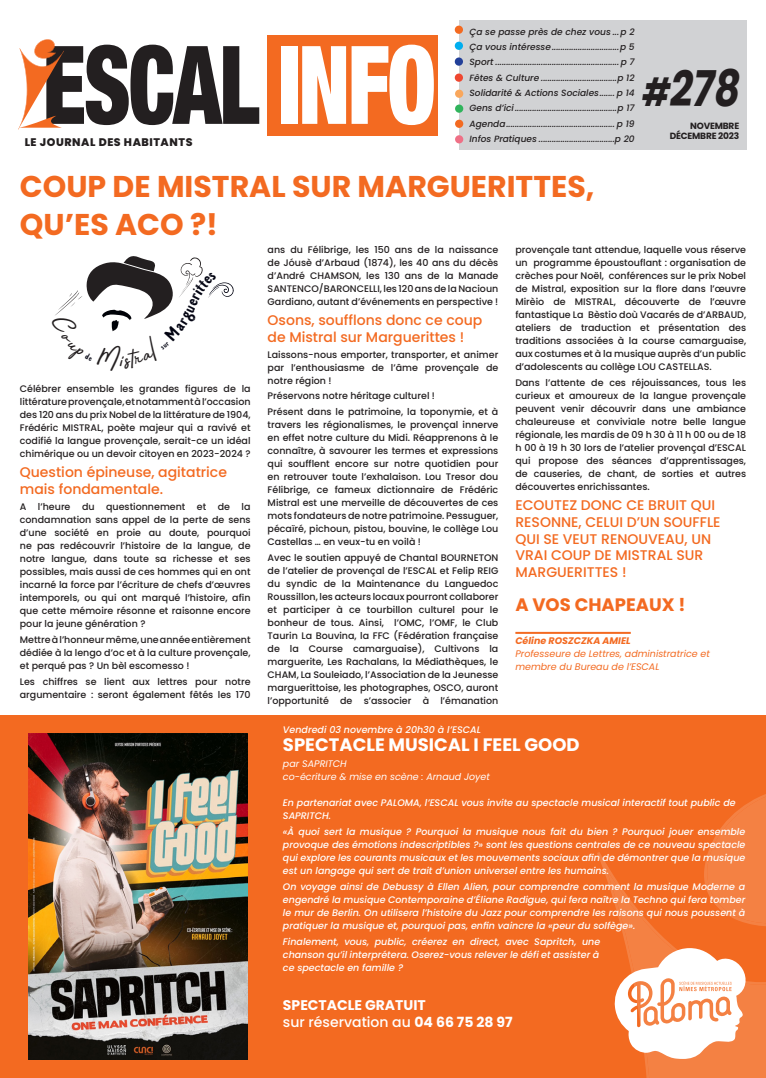
<style>
.page{position:relative;width:766px;height:1078px;background:#fff}
.page>*{position:absolute;margin:0;border:0;box-sizing:border-box;transform-origin:0 0}
.t1{font:900 condensed 108.8px "Helvetica Neue";letter-spacing:-.025em;color:#231f20;scale:.8 1}
.t2{font:italic 700 49.7px "Poppins";color:#231f20;scale:.8 1}
.GRAND_TITRE_-_ORANGE{font:700 30px "Poppins";color:#f36a21}
.PETIT_TITRE{font:700 18px "Poppins";color:#fff}
.PETIT_TITRE-2{font:700 18px "Poppins";color:#f36a21}
.SOUS_TITRE{font:500 14px/16.8px "Poppins";color:#f36a21}
.SOUS_TITRE-2{font:700 14px/16.8px "Poppins";color:#fff}
.t3{font:800 11px "Poppins";letter-spacing:.05em;color:#231f20}
.t4{font:500 9.5px/13px "Poppins";color:#231f20;text-align:justify}
.CONTACT_-_MAIL{font:italic 500 9.5px/13px "Poppins";color:#fff;text-align:justify}
.CONTACT_-_MAIL-2{font:italic 9.5px/13px "Poppins";color:#f36a21}
.CONTACT_-_MAIL-3{font:italic 9.5px "Poppins";color:#fff}
.CONTACT_-_NOM{font:italic 700 9.5px "Poppins";color:#f36a21}
.t5{font:italic 500 9px "Poppins";color:#231f20}
.t6{font:700 9px "Poppins";letter-spacing:-.02em;color:#231f20}
.s1{color:#fff}
.s2{font-size:38.7px}
.s3{font-weight:500}
</style>
<div class="page">
<div style="left:0;top:715px;width:765px;height:362px;background:#f36a21"></div>
<div style="left:459px;top:20px;width:287px;height:129px;background:#d1d2d4"></div>
<div style="left:267px;top:35px;width:170px;height:100px;background:#f36a21"></div>
<svg style="left:18px;top:39px;width:46px;height:90px"></svg>
<div style="left:454px;top:26px;width:9px;height:8px;background:#f36a21;border-radius:50%"></div>
<svg style="left:709px;top:794px;width:56px;height:57px"></svg>
<svg style="left:597px;top:851px;width:168px;height:226px"></svg>
<svg style="left:454px;top:73px;width:9px;height:9px"></svg>
<div style="left:454px;top:42px;width:9px;height:8px;background:#00aeef;border-radius:50%"></div>
<svg style="left:454px;top:57px;width:9px;height:9px"></svg>
<div style="left:455px;top:90px;width:8px;height:8px;background:#f9a75c;border-radius:50%"></div>
<div style="left:455px;top:104px;width:8px;height:9px;background:#30b45c;border-radius:50%"></div>
<div style="left:455px;top:120px;width:8px;height:8px;background:#f36a21;border-radius:50%"></div>
<div style="left:455px;top:135px;width:8px;height:8px;background:#ef7086;border-radius:50%"></div>
<hr style="left:515px;top:631px;width:115px;height:2px;background:#f36a21">
<img style="left:29px;top:733px;width:218px;height:326px">
<svg style="left:614px;top:947px;width:132px;height:111px;background:#faccb3"></svg>
<svg style="left:55px;top:256px;width:179px;height:76px"></svg>
<p class="t1" style="left:43px;top:-4px;width:493px">ESCAL <span class="s1">INFO</span></p>
<p class="t3" style="left:25px;top:136px;width:169px">LE JOURNAL DES HABITANTS</p>
<p class="t5" style="left:469px;top:26px;width:167px">Ça se passe près de chez vous ...p 2</p>
<p class="t5" style="left:469px;top:41px;width:166px">Ça vous intéresse...............................p 5</p>
<p class="t5" style="left:469px;top:57px;width:167px">Sport ......................................................... p 7</p>
<p class="t5" style="left:469px;top:72px;width:167px">Fêtes &amp; Culture ...................................p 12</p>
<p class="t5" style="left:469px;top:87px;width:167px">Solidarité &amp; Actions Sociales....... p 14</p>
<p class="t5" style="left:469px;top:103px;width:166px">Gens d’ici ...............................................p 17</p>
<p class="t5" style="left:469px;top:118px;width:167px">Agenda.................................................. p 19</p>
<p class="t5" style="left:469px;top:133px;width:167px">Infos Pratiques ...................................p 20</p>
<p class="t2" style="left:642px;top:60px;width:124px"><span class="s2">#</span>278</p>
<p class="t6" style="left:690px;top:121px;width:50px">NOVEMBRE</p>
<p class="t6" style="left:669px;top:130px;width:71px">DÉCEMBRE 2023</p>
<p class="GRAND_TITRE_-_ORANGE" style="left:20px;top:169px;width:576px">COUP DE MISTRAL SUR MARGUERITTES,</p>
<p class="GRAND_TITRE_-_ORANGE" style="left:20px;top:207px;width:200px">QU’ES ACO ?!</p>
<p class="t4" style="left:20px;top:382px;width:232px">Célébrer ensemble les grandes figures de la littérature provençale, et notamment à l’occasion des 120 ans du prix Nobel de la littérature de 1904, Frédéric MISTRAL, poète majeur qui a ravivé et codifié la langue provençale, serait-ce un idéal chimérique ou un devoir citoyen en 2023-2024 ?</p>
<p class="SOUS_TITRE" style="left:20px;top:463px;width:209px">Question épineuse, agitatrice mais fondamentale.</p>
<p class="t4" style="left:20px;top:500px;width:232px">A l’heure du questionnement et de la condamnation sans appel de la perte de sens d’une société en proie au doute, pourquoi ne pas redécouvrir l’histoire de la langue, de notre langue, dans toute sa richesse et ses possibles, mais aussi de ces hommes qui en ont incarné la force par l’écriture de chefs d’œuvres intemporels, ou qui ont marqué l’histoire, afin que cette mémoire résonne et raisonne encore pour la jeune génération ?</p>
<p class="t4" style="left:20px;top:632px;width:232px">Mettre à l’honneur même, une année entièrement dédiée à la lengo d’oc et à la culture provençale, et perqué pas ? Un bèl escomesso !</p>
<p class="t4" style="left:20px;top:674px;width:232px">Les chiffres se lient aux lettres pour notre argumentaire : seront également fêtés les 170</p>
<p class="t4" style="left:267px;top:243px;width:232px">ans du Félibrige, les 150 ans de la naissance de Jóusè d’Arbaud (1874), les 40 ans du décès d’André CHAMSON, les 130 ans de la Manade SANTENCO/BARONCELLI, les 120 ans de la Nacioun Gardiano, autant d’événements en perspective !</p>
<p class="SOUS_TITRE" style="left:267px;top:311px;width:216px">Osons, soufflons donc ce coup de Mistral sur Marguerittes !</p>
<p class="t4" style="left:267px;top:348px;width:232px">Laissons-nous emporter, transporter, et animer par l’enthousiasme de l’âme provençale de notre région !</p>
<p class="t4" style="left:267px;top:389px;width:169px">Préservons notre héritage culturel !</p>
<p class="t4" style="left:267px;top:405px;width:232px">Présent dans le patrimoine, la toponymie, et à travers les régionalismes, le provençal innerve en effet notre culture du Midi. Réapprenons à le connaître, à savourer les termes et expressions qui soufflent encore sur notre quotidien pour en retrouver toute l’exhalaison. Lou Tresor dou Félibrige, ce fameux dictionnaire de Frédéric Mistral est une merveille de découvertes de ces mots fondateurs de notre patrimoine. Pessuguer, pécaïré, pichoun, pistou, bouvine, le collège Lou Castellas … en veux-tu en voilà !</p>
<p class="t4" style="left:267px;top:551px;width:232px">Avec le soutien appuyé de Chantal BOURNETON de l’atelier de provençal de l’ESCAL et Felip REIG du syndic de la Maintenance du Languedoc Roussillon, les acteurs locaux pourront collaborer et participer à ce tourbillon culturel pour le bonheur de tous. Ainsi, l’OMC, l’OMF, le Club Taurin La Bouvina, la FFC (Fédération française de la Course camarguaise), Cultivons la marguerite, Les Rachalans, la Médiathèques, le CHAM, La Souleiado, l’Association de la Jeunesse marguerittoise, les photographes, OSCO, auront l’opportunité de s’associer à l’émanation</p>
<p class="t4" style="left:515px;top:243px;width:232px">provençale tant attendue, laquelle vous réserve un programme époustouflant : organisation de crèches pour Noël, conférences sur le prix Nobel de Mistral, exposition sur la flore dans l’œuvre Mirèio de MISTRAL, découverte de l’œuvre fantastique La Bèstio doù Vacarés de d’ARBAUD, ateliers de traduction et présentation des traditions associées à la course camarguaise, aux costumes et à la musique auprès d’un public d’adolescents au collège LOU CASTELLAS.</p>
<p class="t4" style="left:515px;top:376px;width:232px">Dans l’attente de ces réjouissances, tous les curieux et amoureux de la langue provençale peuvent venir découvrir dans une ambiance chaleureuse et conviviale notre belle langue régionale, les mardis de 09 h 30 à 11 h 00 ou de 18 h 00 à 19 h 30 lors de l’atelier provençal d’ESCAL qui propose des séances d’apprentissages, de causeries, de chant, de sorties et autres découvertes enrichissantes.</p>
<p class="SOUS_TITRE" style="left:515px;top:496px;width:207px">ECOUTEZ DONC CE BRUIT QUI<br>RESONNE, CELUI D’UN SOUFFLE<br>QUI SE VEUT RENOUVEAU, UN<br>VRAI COUP DE MISTRAL SUR<br>MARGUERITTES !</p>
<p class="PETIT_TITRE-2" style="left:515px;top:594px;width:172px">A VOS CHAPEAUX !</p>
<p class="CONTACT_-_NOM" style="left:515px;top:635px;width:117px">Céline ROSZCZKA AMIEL</p>
<p class="CONTACT_-_MAIL-2" style="left:515px;top:647px;width:196px">Professeure de Lettres, administratrice et membre du Bureau de l’ESCAL</p>
<p class="CONTACT_-_MAIL" style="left:283px;top:723px;width:199px">Vendredi 03 novembre à 20h30 à l’ESCAL</p>
<p class="PETIT_TITRE" style="left:283px;top:734px;width:298px">SPECTACLE MUSICAL I FEEL GOOD</p>
<p class="CONTACT_-_MAIL-3" style="left:283px;top:758px;width:65px">par SAPRITCH</p>
<p class="CONTACT_-_MAIL-3" style="left:283px;top:771px;width:208px">co-écriture &amp; mise en scène : Arnaud Joyet</p>
<p class="CONTACT_-_MAIL" style="left:283px;top:796px;width:454px">En partenariat avec PALOMA, l’ESCAL vous invite au spectacle musical interactif tout public de<br>SAPRITCH.</p>
<p class="CONTACT_-_MAIL" style="left:283px;top:825px;width:464px">«À quoi sert la musique ? Pourquoi la musique nous fait du bien ? Pourquoi jouer ensemble provoque des émotions indescriptibles ?» sont les questions centrales de ce nouveau spectacle qui explore les courants musicaux et les mouvements sociaux afin de démontrer que la musique est un langage qui sert de trait d’union universel entre les humains.</p>
<p class="CONTACT_-_MAIL" style="left:283px;top:880px;width:464px">On voyage ainsi de Debussy à Ellen Alien, pour comprendre comment la musique Moderne a engendré la musique Contemporaine d’Éliane Radigue, qui fera naître la Techno qui fera tomber le mur de Berlin. On utilisera l’histoire du Jazz pour comprendre les raisons qui nous poussent à pratiquer la musique et, pourquoi pas, enfin vaincre la «peur du solfège».</p>
<p class="CONTACT_-_MAIL" style="left:283px;top:934px;width:318px">Finalement, vous, public, créerez en direct, avec Sapritch, une chanson qu’il interprétera. Oserez-vous relever le défi et assister à ce spectacle en famille ?</p>
<p class="SOUS_TITRE-2" style="left:283px;top:996px;width:231px">SPECTACLE GRATUIT<br><span class="s3">sur réservation au</span> 04 66 75 28 97</p>
</div>
